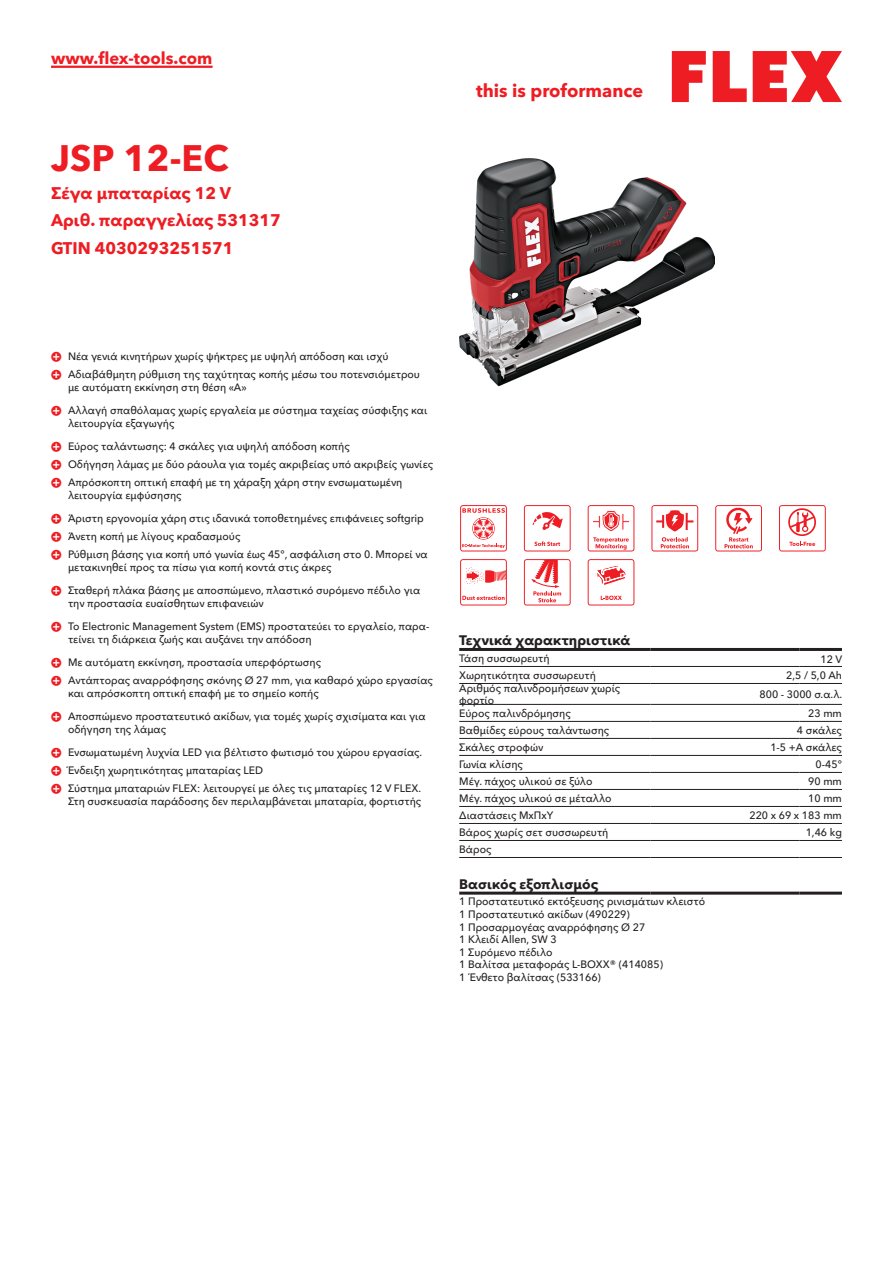
<style>
.page{position:relative;width:893px;height:1263px;background:#fff}
.page>*{position:absolute;margin:0;border:0;box-sizing:border-box;transform-origin:0 0}
.CB_AF_Product-name{font:700 36px "Avenir Next W1 G";color:#ee1d23}
.t1{font:700 18px "Avenir Next W1 G";color:#ee1d23}
.CB_AF_Order-number{font:700 16.5px "Avenir Next W1 G";color:#ee1d23}
.CB_AF_Product-short{font:700 16.5px "Avenir Next W1 G";letter-spacing:-.005em;color:#ee1d23}
.CB_AF_Table-headline{font:700 13.5px "Avenir Next W1 G";color:#231f20}
.CB_AF_Table-specific{font:500 10.5px/12.6px "Avenir Next W1 G";color:#231f20}
</style>
<div class="page">
<svg style="left:672px;top:51px;width:34px;height:51px"></svg>
<svg style="left:713px;top:51px;width:34px;height:51px"></svg>
<svg style="left:753px;top:51px;width:89px;height:51px"></svg>
<hr style="left:51px;top:66px;width:162px;height:2px;background:#ee1d23">
<img style="left:459px;top:158px;width:255px;height:229px">
<hr style="left:459px;top:666px;width:192px;height:1px;background:#231f20">
<hr style="left:651px;top:666px;width:148px;height:1px;background:#231f20">
<hr style="left:799px;top:666px;width:43px;height:1px;background:#231f20">
<hr style="left:459px;top:683px;width:192px;height:1px;background:#231f20">
<hr style="left:651px;top:683px;width:148px;height:1px;background:#231f20">
<hr style="left:799px;top:683px;width:43px;height:1px;background:#231f20">
<hr style="left:459px;top:704px;width:192px;height:1px;background:#231f20">
<hr style="left:651px;top:704px;width:148px;height:1px;background:#231f20">
<hr style="left:799px;top:704px;width:43px;height:1px;background:#231f20">
<hr style="left:459px;top:721px;width:192px;height:1px;background:#231f20">
<hr style="left:651px;top:721px;width:148px;height:1px;background:#231f20">
<hr style="left:799px;top:721px;width:43px;height:1px;background:#231f20">
<hr style="left:459px;top:738px;width:192px;height:1px;background:#231f20">
<hr style="left:651px;top:738px;width:148px;height:1px;background:#231f20">
<hr style="left:799px;top:738px;width:43px;height:1px;background:#231f20">
<hr style="left:459px;top:755px;width:192px;height:1px;background:#231f20">
<hr style="left:651px;top:755px;width:148px;height:1px;background:#231f20">
<hr style="left:799px;top:755px;width:43px;height:1px;background:#231f20">
<hr style="left:459px;top:772px;width:192px;height:1px;background:#231f20">
<hr style="left:651px;top:772px;width:148px;height:1px;background:#231f20">
<hr style="left:799px;top:772px;width:43px;height:1px;background:#231f20">
<hr style="left:459px;top:789px;width:192px;height:1px;background:#231f20">
<hr style="left:651px;top:789px;width:148px;height:1px;background:#231f20">
<hr style="left:799px;top:789px;width:43px;height:1px;background:#231f20">
<hr style="left:459px;top:806px;width:192px;height:1px;background:#231f20">
<hr style="left:651px;top:806px;width:148px;height:1px;background:#231f20">
<hr style="left:799px;top:806px;width:43px;height:1px;background:#231f20">
<hr style="left:459px;top:823px;width:192px;height:1px;background:#231f20">
<hr style="left:651px;top:823px;width:148px;height:1px;background:#231f20">
<hr style="left:799px;top:823px;width:43px;height:1px;background:#231f20">
<hr style="left:459px;top:840px;width:192px;height:1px;background:#231f20">
<hr style="left:651px;top:840px;width:148px;height:1px;background:#231f20">
<hr style="left:799px;top:840px;width:43px;height:1px;background:#231f20">
<hr style="left:459px;top:857px;width:192px;height:1px;background:#231f20">
<hr style="left:651px;top:857px;width:148px;height:1px;background:#231f20">
<hr style="left:799px;top:857px;width:43px;height:1px;background:#231f20">
<hr style="left:459px;top:648px;width:192px;height:3px;background:#231f20">
<hr style="left:651px;top:648px;width:148px;height:3px;background:#231f20">
<hr style="left:799px;top:648px;width:43px;height:3px;background:#231f20">
<hr style="left:459px;top:892px;width:192px;height:3px;background:#231f20">
<hr style="left:651px;top:892px;width:148px;height:3px;background:#231f20">
<hr style="left:799px;top:892px;width:43px;height:3px;background:#231f20">
<svg style="left:460px;top:505px;width:47px;height:46px"></svg>
<svg style="left:524px;top:505px;width:47px;height:46px"></svg>
<svg style="left:588px;top:505px;width:46px;height:46px"></svg>
<svg style="left:651px;top:505px;width:47px;height:46px"></svg>
<svg style="left:715px;top:505px;width:47px;height:46px"></svg>
<svg style="left:779px;top:505px;width:47px;height:46px"></svg>
<svg style="left:460px;top:559px;width:47px;height:46px"></svg>
<svg style="left:524px;top:559px;width:47px;height:46px"></svg>
<svg style="left:588px;top:559px;width:46px;height:46px"></svg>
<h3 class="CB_AF_Order-number" style="left:51px;top:45px;width:163px">www.flex-tools.com</h3>
<p class="CB_AF_Product-name" style="left:51px;top:130px;width:179px">JSP 12-EC</p>
<p class="CB_AF_Product-short" style="left:51px;top:180px;width:182px">Σέγα μπαταρίας 12 V</p>
<p class="CB_AF_Order-number" style="left:51px;top:207px;width:231px">Αριθ. παραγγελίας 531317</p>
<p class="CB_AF_Order-number" style="left:51px;top:235px;width:184px">GTIN 4030293251571</p>
<h2 class="t1" style="left:476px;top:77px;width:169px">this is proformance</h2>
<p class="CB_AF_Table-specific" style="left:68px;top:349px;width:322px">Νέα γενιά κινητήρων χωρίς ψήκτρες με υψηλή απόδοση και ισχύ</p>
<p class="CB_AF_Table-specific" style="left:68px;top:367px;width:353px">Αδιαβάθμητη ρύθμιση της ταχύτητας κοπής μέσω του ποτενσιόμετρου με αυτόματη εκκίνηση στη θέση «A»</p>
<p class="CB_AF_Table-specific" style="left:68px;top:403px;width:361px">Αλλαγή σπαθόλαμας χωρίς εργαλεία με σύστημα ταχείας σύσφιξης και λειτουργία εξαγωγής</p>
<p class="CB_AF_Table-specific" style="left:68px;top:439px;width:283px">Εύρος ταλάντωσης: 4 σκάλες για υψηλή απόδοση κοπής</p>
<p class="CB_AF_Table-specific" style="left:68px;top:457px;width:367px">Οδήγηση λάμας με δύο ράουλα για τομές ακριβείας υπό ακριβείς γωνίες</p>
<p class="CB_AF_Table-specific" style="left:68px;top:475px;width:336px">Απρόσκοπτη οπτική επαφή με τη χάραξη χάρη στην ενσωματωμένη λειτουργία εμφύσησης</p>
<p class="CB_AF_Table-specific" style="left:68px;top:511px;width:357px">Άριστη εργονομία χάρη στις ιδανικά τοποθετημένες επιφάνειες softgrip</p>
<p class="CB_AF_Table-specific" style="left:68px;top:529px;width:174px">Άνετη κοπή με λίγους κραδασμούς</p>
<p class="CB_AF_Table-specific" style="left:68px;top:547px;width:361px">Ρύθμιση βάσης για κοπή υπό γωνία έως 45°, ασφάλιση στο 0. Μπορεί να μετακινηθεί προς τα πίσω για κοπή κοντά στις άκρες</p>
<p class="CB_AF_Table-specific" style="left:68px;top:583px;width:354px">Σταθερή πλάκα βάσης με αποσπώμενο, πλαστικό συρόμενο πέδιλο για την προστασία ευαίσθητων επιφανειών</p>
<p class="CB_AF_Table-specific" style="left:68px;top:619px;width:363px">Το Electronic Management System (EMS) προστατεύει το εργαλείο, παρα&shy;τείνει τη διάρκεια ζωής και αυξάνει την απόδοση</p>
<p class="CB_AF_Table-specific" style="left:68px;top:655px;width:255px">Με αυτόματη εκκίνηση, προστασία υπερφόρτωσης</p>
<p class="CB_AF_Table-specific" style="left:68px;top:673px;width:366px">Αντάπτορας αναρρόφησης σκόνης Ø 27 mm, για καθαρό χώρο εργασίας και απρόσκοπτη οπτική επαφή με το σημείο κοπής</p>
<p class="CB_AF_Table-specific" style="left:68px;top:709px;width:359px">Αποσπώμενο προστατευτικό ακίδων, για τομές χωρίς σχισίματα και για οδήγηση της λάμας</p>
<p class="CB_AF_Table-specific" style="left:68px;top:745px;width:356px">Ενσωματωμένη λυχνία LED για βέλτιστο φωτισμό του χώρου εργασίας.</p>
<p class="CB_AF_Table-specific" style="left:68px;top:763px;width:197px">Ένδειξη χωρητικότητας μπαταρίας LED</p>
<p class="CB_AF_Table-specific" style="left:68px;top:781px;width:355px">Σύστημα μπαταριών FLEX: λειτουργεί με όλες τις μπαταρίες 12 V FLEX.<br>Στη συσκευασία παράδοσης δεν περιλαμβάνεται μπαταρία, φορτιστής</p>
<p class="CB_AF_Table-headline" style="left:459px;top:630px;width:173px">Τεχνικά χαρακτηριστικά</p>
<p class="CB_AF_Table-specific" style="left:459px;top:651px;width:92px">Τάση συσσωρευτή</p>
<p class="CB_AF_Table-specific" style="left:820px;top:652px;width:23px">12 V</p>
<p class="CB_AF_Table-specific" style="left:459px;top:668px;width:138px">Χωρητικότητα συσσωρευτή</p>
<p class="CB_AF_Table-specific" style="left:786px;top:668px;width:57px">2,5 / 5,0 Ah</p>
<p class="CB_AF_Table-specific" style="left:459px;top:681px;width:163px">Αριθμός παλινδρομήσεων χωρίς φορτίο</p>
<p class="CB_AF_Table-specific" style="left:759px;top:687px;width:84px">800 - 3000 σ.α.λ.</p>
<p class="CB_AF_Table-specific" style="left:459px;top:706px;width:113px">Εύρος παλινδρόμησης</p>
<p class="CB_AF_Table-specific" style="left:808px;top:706px;width:35px">23 mm</p>
<p class="CB_AF_Table-specific" style="left:459px;top:723px;width:152px">Βαθμίδες εύρους ταλάντωσης</p>
<p class="CB_AF_Table-specific" style="left:797px;top:723px;width:47px">4 σκάλες</p>
<p class="CB_AF_Table-specific" style="left:459px;top:740px;width:86px">Σκάλες στροφών</p>
<p class="CB_AF_Table-specific" style="left:770px;top:740px;width:73px">1-5 +A σκάλες</p>
<p class="CB_AF_Table-specific" style="left:459px;top:757px;width:65px">Γωνία κλίσης</p>
<p class="CB_AF_Table-specific" style="left:816px;top:757px;width:28px">0-45°</p>
<p class="CB_AF_Table-specific" style="left:459px;top:774px;width:135px">Μέγ. πάχος υλικού σε ξύλο</p>
<p class="CB_AF_Table-specific" style="left:808px;top:774px;width:35px">90 mm</p>
<p class="CB_AF_Table-specific" style="left:459px;top:791px;width:154px">Μέγ. πάχος υλικού σε μέταλλο</p>
<p class="CB_AF_Table-specific" style="left:808px;top:791px;width:35px">10 mm</p>
<p class="CB_AF_Table-specific" style="left:459px;top:808px;width:96px">Διαστάσεις ΜxΠxΥ</p>
<p class="CB_AF_Table-specific" style="left:749px;top:808px;width:94px">220 x 69 x 183 mm</p>
<p class="CB_AF_Table-specific" style="left:459px;top:825px;width:151px">Βάρος χωρίς σετ συσσωρευτή</p>
<p class="CB_AF_Table-specific" style="left:806px;top:825px;width:38px">1,46 kg</p>
<p class="CB_AF_Table-specific" style="left:459px;top:842px;width:34px">Βάρος</p>
<p class="CB_AF_Table-headline" style="left:459px;top:873px;width:140px">Βασικός εξοπλισμός</p>
<p class="CB_AF_Table-specific" style="left:459px;top:894px;width:247px">1 Προστατευτικό εκτόξευσης ρινισμάτων κλειστό<br>1 Προστατευτικό ακίδων (490229)<br>1 Προσαρμογέας αναρρόφησης Ø 27<br>1 Κλειδί Allen, SW 3<br>1 Συρόμενο πέδιλο<br>1 Βαλίτσα μεταφοράς L-BOXX® (414085)<br>1 Ένθετο βαλίτσας (533166)</p>
</div>
